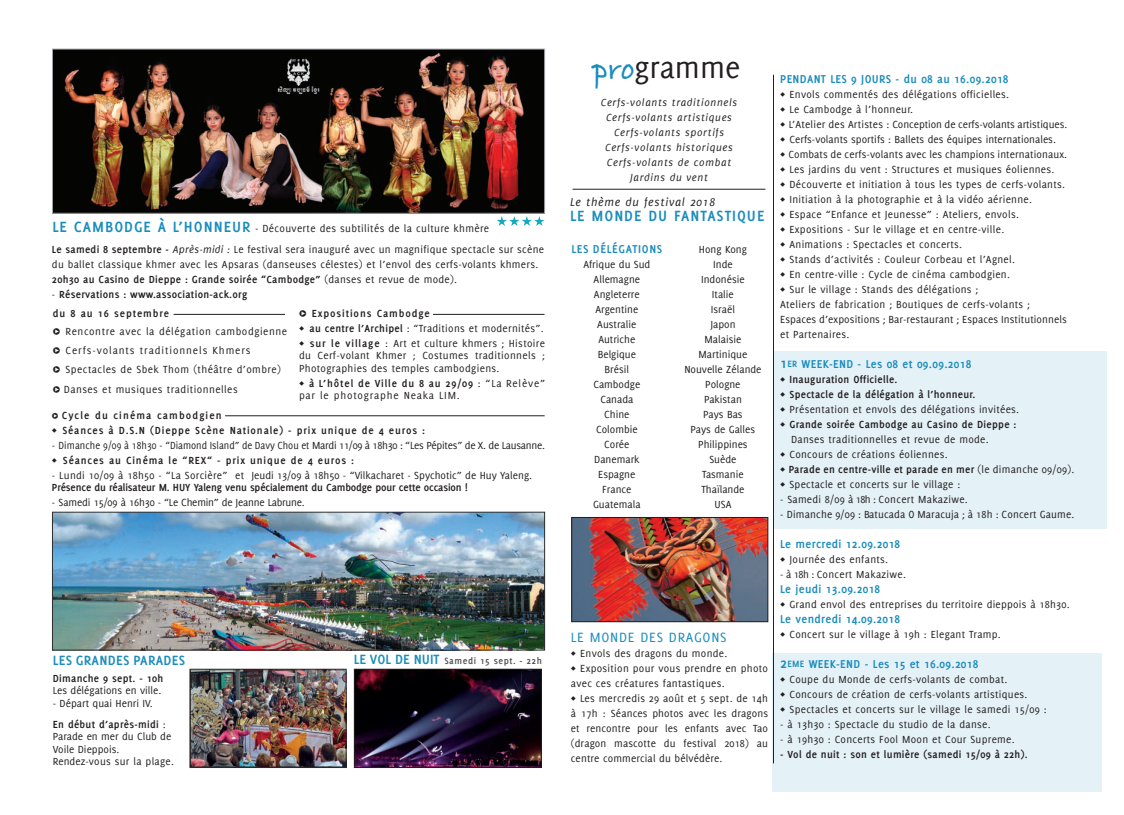
<style>
.page{position:relative;width:1124px;height:815px;background:#fff}
.page>*{position:absolute;margin:0;border:0;box-sizing:border-box;transform-origin:0 0}
.t1{font:32.5px "Delicious";color:#231f20}
.t2{font:700 16.25px "Delicious";letter-spacing:.06em;color:#1a8cbd}
.t3{font:14.75px "Delicious";letter-spacing:.05em;color:#1a8cbd}
.t4{font:700 14.75px "Delicious";letter-spacing:.02em;color:#1a8cbd}
.t5{font:700 12.5px "Delicious";letter-spacing:.025em;color:#1a8cbd}
.t6{font:italic 12.5px "Delicious";letter-spacing:.06em;color:#231f20}
.t7{font:700 12.5px "Delicious";letter-spacing:.055em;color:#1a8cbd}
.t8{font:11.25px/15px "Delicious";letter-spacing:.025em;color:#231f20}
.t9{font:11.25px/15px "Delicious";color:#231f20}
.t10{font:700 11.25px/15px "Delicious";letter-spacing:.025em;color:#231f20}
.t11{font:italic 11.25px/15px "Delicious";letter-spacing:.06em;color:#231f20;text-align:center}
.t12{font:11.25px/18.8px "Delicious";letter-spacing:.05em;color:#231f20}
.t13{font:700 11.25px/15px "Delicious";letter-spacing:.075em;color:#231f20}
.t14{font:700 11.25px "Delicious";letter-spacing:-.01em;color:#231f20}
.t15{font:11.25px/12.5px "Delicious";letter-spacing:.07em;color:#231f20}
.t16{font:11.25px "Delicious";letter-spacing:-.02em;color:#231f20}
.t17{font:700 11.25px "Delicious";letter-spacing:.08em;color:#231f20}
.t18{font:700 10px "Delicious";letter-spacing:.06em;color:#505252}
.s1{font-weight:700;font-size:16.25px;color:#1a8cbd}
.s2{font-weight:700}
.s3{font-style:italic}
.s4{font-weight:400}
.s5{font-weight:400;font-size:10px}
.s6{font-size:14.75px;color:#1a8cbd}
.s7{font-family:"Bradley Hand ITCTT";font-weight:700;color:#1a8cbd}
.s8{font-size:15px}
.s9{font-size:10px}
</style>
<div class="page">
<div style="left:772px;top:654px;width:329px;height:138px;background:#e4f1f7"></div>
<div style="left:773px;top:351px;width:333px;height:178px;background:#e4f1f7"></div>
<img style="left:54px;top:51px;width:488px;height:160px">
<svg style="left:497px;top:216px;width:47px;height:10px"></svg>
<img style="left:356px;top:671px;width:183px;height:95px">
<div style="left:354px;top:669px;width:187px;height:99px;border:1px solid #231f20"></div>
<img style="left:573px;top:519px;width:193px;height:101px">
<div style="left:571px;top:517px;width:197px;height:105px;border:1px solid #231f20"></div>
<svg style="left:190px;top:669px;width:156px;height:99px"></svg>
<img style="left:192px;top:672px;width:152px;height:93px">
<div style="left:190px;top:670px;width:156px;height:97px;border:1px solid #231f20"></div>
<img style="left:54px;top:514px;width:488px;height:134px">
<div style="left:52px;top:512px;width:492px;height:138px;border:1px solid #2e2f2e"></div>
<hr style="left:773px;top:75px;width:1px;height:688px;background:#231f20">
<hr style="left:173px;top:314px;width:112px;height:1px;background:#231f20">
<hr style="left:572px;top:189px;width:193px;height:1px;background:#231f20">
<hr style="left:433px;top:314px;width:111px;height:1px;background:#231f20">
<hr style="left:225px;top:416px;width:319px;height:1px;background:#231f20">
<p class="t8" style="left:52px;top:221px;width:438px"><span class="s1">LE CAMBODGE À L’HONNEUR</span> - Découverte des subtilités de la culture khmère</p>
<p class="t8" style="left:52px;top:242px;width:493px"><span class="s2">Le samedi 8 septembre -</span> <span class="s3">Après-midi :</span> Le festival sera inauguré avec un magnifique spectacle sur scène du ballet classique khmer avec les Apsaras (danseuses célestes) et l’envol des cerfs-volants khmers.<br><span class="s2">20h30 au Casino de Dieppe : Grande soirée “Cambodge”</span> (danses et revue de mode).</p>
<p class="t10" style="left:52px;top:287px;width:197px"><span class="s4">-</span> Réservations : www.association-ack.org</p>
<p class="t17" style="left:53px;top:306px;width:118px">du 8 au 16 septembre</p>
<p class="t12" style="left:53px;top:322px;width:236px">Δ Rencontre avec la délégation cambodgienne<br>Δ Cerfs-volants traditionnels Khmers<br>Δ Spectacles de Sbek Thom (théâtre d’ombre)</p>
<p class="t8" style="left:53px;top:381px;width:186px">Δ Danses et musiques traditionnelles</p>
<p class="t8" style="left:299px;top:305px;width:247px">Δ <span class="s2">Expositions Cambodge<br></span>◊ <span class="s2">au centre l’Archipel</span> : “Traditions et modernités”. ◊ <span class="s2">sur le village</span> : Art et culture khmers ; Histoire</p>
<p class="t8" style="left:299px;top:349px;width:247px;line-height:12.5px">du Cerf-volant Khmer ; Costumes traditionnels ;<br>Photographies des temples cambodgiens.</p>
<p class="t15" style="left:299px;top:376px;width:247px">◊ <span class="s2">à L’hôtel de Ville du 8 au 29/09</span> : “La Relève” par le photographe Neaka LIM.</p>
<p class="t13" style="left:52px;top:407px;width:374px"><span class="s5">Δ</span> Cycle du cinéma cambodgien<br>◊ Séances à D.S.N (Dieppe Scène Nationale) - prix unique de 4 euros :</p>
<p class="t9" style="left:52px;top:437px;width:494px">- Dimanche 9/09 à 18h30 - “Diamond Island” de Davy Chou et Mardi 11/09 à 18h30 : “Les Pépites” de X. de Lausanne. ◊ <span class="s2">Séances au Cinéma le “REX“ - prix unique de 4 euros :</span></p>
<p class="t9" style="left:52px;top:467px;width:481px">- Lundi 10/09 à 18h50 - “La Sorcière” et Jeudi 13/09 à 18h50 - “Vilkacharet - Spychotic” de Huy Yaleng.</p>
<p class="t14" style="left:52px;top:481px;width:417px">Présence du réalisateur M. HUY Yaleng venu spécialement du Cambodge pour cette occasion !</p>
<p class="t16" style="left:52px;top:496px;width:254px">- Samedi 15/09 à 16h30 - “Le Chemin” de Jeanne Labrune.</p>
<h3 class="t4" style="left:53px;top:652px;width:134px">LES GRANDES PARADES</h3>
<p class="t10" style="left:53px;top:670px;width:112px">Dimanche 9 sept. - 10h</p>
<p class="t9" style="left:53px;top:683px;width:110px">Les délégations en ville.</p>
<p class="t9" style="left:53px;top:692px;width:114px;line-height:21.2px">- Départ quai Henri IV.<br><span class="s2">En début d’après-midi</span> :</p>
<p class="t9" style="left:53px;top:730px;width:123px;line-height:12.5px">Parade en mer du Club de<br>Voile Dieppois.<br>Rendez-vous sur la plage.</p>
<p class="t18" style="left:353px;top:655px;width:190px"><span class="s6">LE VOL DE NUIT</span> Samedi 15 sept. - 22h</p>
<h1 class="t1" style="left:592px;top:49px;width:149px"><span class="s7">pro</span>gramme</h1>
<p class="t11" style="left:600px;top:95px;width:138px">Cerfs-volants traditionnels<br>Cerfs-volants artistiques<br>Cerfs-volants sportifs<br>Cerfs-volants historiques<br>Cerfs-volants de combat<br>Jardins du vent</p>
<p class="t6" style="left:570px;top:195px;width:146px">Le thème du festival 2018</p>
<h2 class="t2" style="left:570px;top:207px;width:196px">LE MONDE DU FANTASTIQUE</h2>
<p class="t7" style="left:571px;top:242px;width:92px">LES DÉLÉGATIONS</p>
<p class="t9" style="left:583px;top:257px;width:68px;text-align:center">Afrique du Sud<br>Allemagne<br>Angleterre<br>Argentine<br>Australie<br>Autriche<br>Belgique<br>Brésil<br>Cambodge<br>Canada<br>Chine<br>Colombie<br>Corée<br>Danemark<br>Espagne<br>France<br>Guatemala</p>
<p class="t9" style="left:684px;top:242px;width:79px;text-align:center">Hong Kong<br>Inde<br>Indonésie<br>Italie<br>Israël<br>Japon<br>Malaisie<br>Martinique<br>Nouvelle Zélande<br>Pologne<br>Pakistan<br>Pays Bas<br>Pays de Galles<br>Philippines<br>Suède<br>Tasmanie<br>Thaïlande<br>USA</p>
<h3 class="t3" style="left:570px;top:629px;width:157px">LE MONDE DES DRAGONS</h3>
<p class="t8" style="left:570px;top:646px;width:199px">◊ Envols des dragons du monde.<br>◊ Exposition pour vous prendre en photo avec ces créatures fantastiques.<br>◊ Les mercredis 29 août et 5 sept. de 14h à 17h : Séances photos avec les dragons et rencontre pour les enfants avec Tao (dragon mascotte du festival 2018) au centre commercial du bélvédère.</p>
<p class="t5" style="left:780px;top:72px;width:230px">PENDANT LES 9 JOURS - du 08 au 16.09.2018</p>
<p class="t8" style="left:780px;top:87px;width:288px">◊ Envols commentés des délégations officielles.<br>◊ Le Cambodge à l’honneur.<br>◊ L’Atelier des Artistes : Conception de cerfs-volants artistiques. ◊ Cerfs-volants sportifs : Ballets des équipes internationales.<br>◊ Combats de cerfs-volants avec les champions internationaux. ◊ Les jardins du vent : Structures et musiques éoliennes.<br>◊ Découverte et initiation à tous les types de cerfs-volants. ◊ Initiation à la photographie et à la vidéo aérienne.<br>◊ Espace “Enfance et Jeunesse” : Ateliers, envols.<br>◊ Expositions - Sur le village et en centre-ville.<br>◊ Animations : Spectacles et concerts.<br>◊ Stands d’activités : Couleur Corbeau et l’Agnel.<br>◊ En centre-ville : Cycle de cinéma cambodgien.<br>◊ Sur le village : Stands des délégations ;<br>Ateliers de fabrication ; Boutiques de cerfs-volants ; Espaces d’expositions ; Bar-restaurant ; Espaces Institutionnels et Partenaires.</p>
<p class="t5" style="left:780px;top:357px;width:192px"><span class="s8">1</span><span class="s9">ER</span> WEEK-END - Les 08 et 09.09.2018</p>
<p class="t10" style="left:780px;top:372px;width:197px">◊ Inauguration Officielle.<br>◊ Spectacle de la délégation à l’honneur.</p>
<p class="t8" style="left:780px;top:402px;width:240px">◊ Présentation et envols des délégations invitées.</p>
<p class="t10" style="left:780px;top:417px;width:238px">◊ Grande soirée Cambodge au Casino de Dieppe :</p>
<p class="t8" style="left:780px;top:432px;width:295px;text-indent:11px">Danses traditionnelles et revue de mode.<br>◊ Concours de créations éoliennes.<br>◊ <span class="s2">Parade en centre-ville et parade en mer</span> (le dimanche 09/09). ◊ Spectacle et concerts sur le village :</p>
<p class="t8" style="left:780px;top:492px;width:189px">- Samedi 8/09 à 18h : Concert Makaziwe.</p>
<p class="t8" style="left:780px;top:507px;width:296px">- Dimanche 9/09 : Batucada O Maracuja ; à 18h : Concert Gaume.</p>
<p class="t5" style="left:780px;top:537px;width:121px">Le mercredi 12.09.2018</p>
<p class="t8" style="left:780px;top:552px;width:109px">◊ Journée des enfants.</p>
<p class="t8" style="left:780px;top:567px;width:127px">- à 18h : Concert Makaziwe.</p>
<p class="t5" style="left:780px;top:582px;width:101px">Le jeudi 13.09.2018</p>
<p class="t8" style="left:780px;top:597px;width:291px">◊ Grand envol des entreprises du territoire dieppois à 18h30.</p>
<p class="t5" style="left:780px;top:612px;width:121px">Le vendredi 14.09.2018</p>
<p class="t8" style="left:780px;top:627px;width:222px">◊ Concert sur le village à 19h : Elegant Tramp.</p>
<p class="t5" style="left:780px;top:657px;width:200px"><span class="s8">2</span><span class="s9">EME</span> WEEK-END - Les 15 et 16.09.2018</p>
<p class="t8" style="left:780px;top:672px;width:268px">◊ Coupe du Monde de cerfs-volants de combat.<br>◊ Concours de création de cerfs-volants artistiques.<br>◊ Spectacles et concerts sur le village le samedi 15/09 :</p>
<p class="t8" style="left:780px;top:717px;width:212px">- à 13h30 : Spectacle du studio de la danse.</p>
<p class="t8" style="left:780px;top:732px;width:236px">- à 19h30 : Concerts Fool Moon et Cour Supreme.</p>
<p class="t10" style="left:780px;top:747px;width:249px">- Vol de nuit : son et lumière (samedi 15/09 à 22h).</p>
</div>
